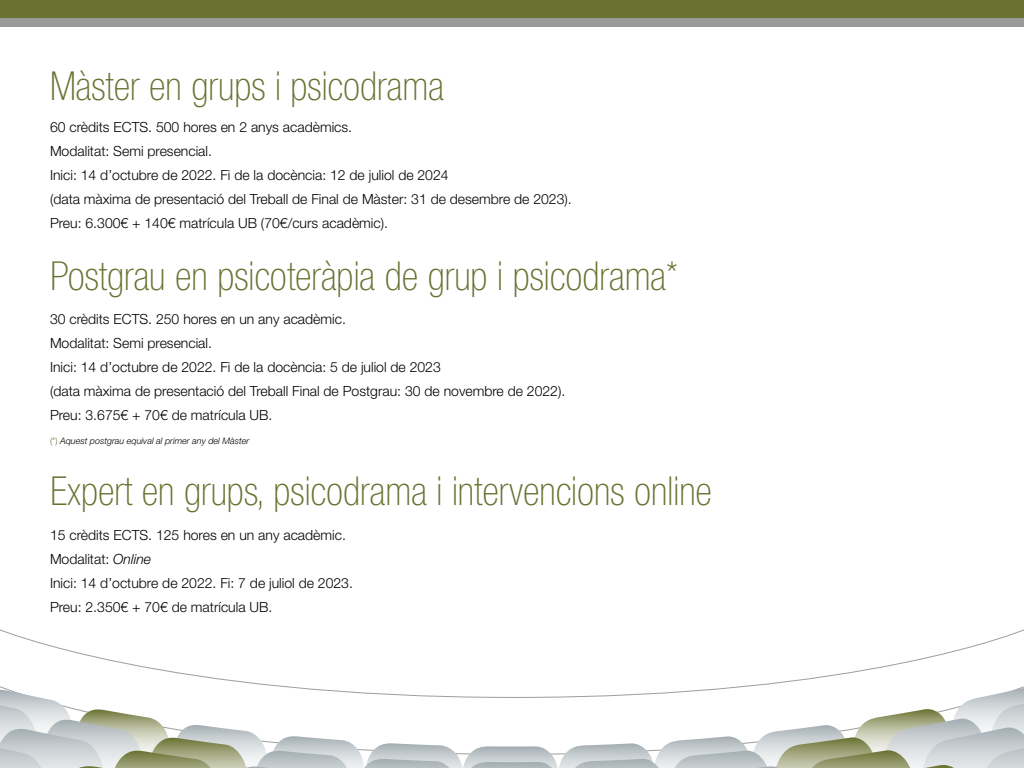
<style>
.page{position:relative;width:1024px;height:768px;background:#fff}
.page>*{position:absolute;margin:0;border:0;box-sizing:border-box;transform-origin:0 0}
.t1{font:100 condensed 40px "Helvetica Neue LT Std";color:#6a7232}
.t2{font:300 14px/24px "Helvetica Neue LT Std";color:#000}
.t3{font:italic 300 9px "Helvetica Neue LT Std";color:#000}
.s1{font-style:normal;color:#6a7232}
.s2{font-style:italic}
</style>
<div class="page">
<div style="left:0;top:0;width:1024px;height:18px;background:#6a7232"></div>
<div style="left:0;top:18px;width:1024px;height:9px;background:#999997"></div>
<svg style="left:0;top:629px;width:1024px;height:59px"></svg>
<svg style="left:0;top:688px;width:1024px;height:80px"></svg>
<h1 class="t1" style="left:50px;top:63px;width:395px">Màster en grups i psicodrama</h1>
<p class="t2" style="left:50px;top:115px;width:523px">60 crèdits ECTS. 500 hores en 2 anys acadèmics.<br>Modalitat: Semi presencial.<br>Inici: 14 d’octubre de 2022. Fi de la docència: 12 de juliol de 2024<br>(data màxima de presentació del Treball de Final de Màster: 31 de desembre de 2023).<br>Preu: 6.300€ + 140€ matrícula UB (70€/curs acadèmic).</p>
<h1 class="t1" style="left:50px;top:254px;width:629px">Postgrau en psicoteràpia de grup i psicodrama*</h1>
<p class="t2" style="left:50px;top:307px;width:517px">30 crèdits ECTS. 250 hores en un any acadèmic.<br>Modalitat: Semi presencial.<br>Inici: 14 d’octubre de 2022. Fi de la docència: 5 de juliol de 2023<br>(data màxima de presentació del Treball Final de Postgrau: 30 de novembre de 2022).<br>Preu: 3.675€ + 70€ de matrícula UB.</p>
<p class="t3" style="left:50px;top:435px;width:201px"><span class="s1">(*)</span> Aquest postgrau equival al primer any del Màster</p>
<h1 class="t1" style="left:50px;top:469px;width:663px">Expert en grups, psicodrama i intervencions online</h1>
<p class="t2" style="left:50px;top:523px;width:304px">15 crèdits ECTS. 125 hores en un any acadèmic.<br>Modalitat: <span class="s2">Online<br></span>Inici: 14 d’octubre de 2022. Fi: 7 de juliol de 2023.<br>Preu: 2.350€ + 70€ de matrícula UB.</p>
</div>
